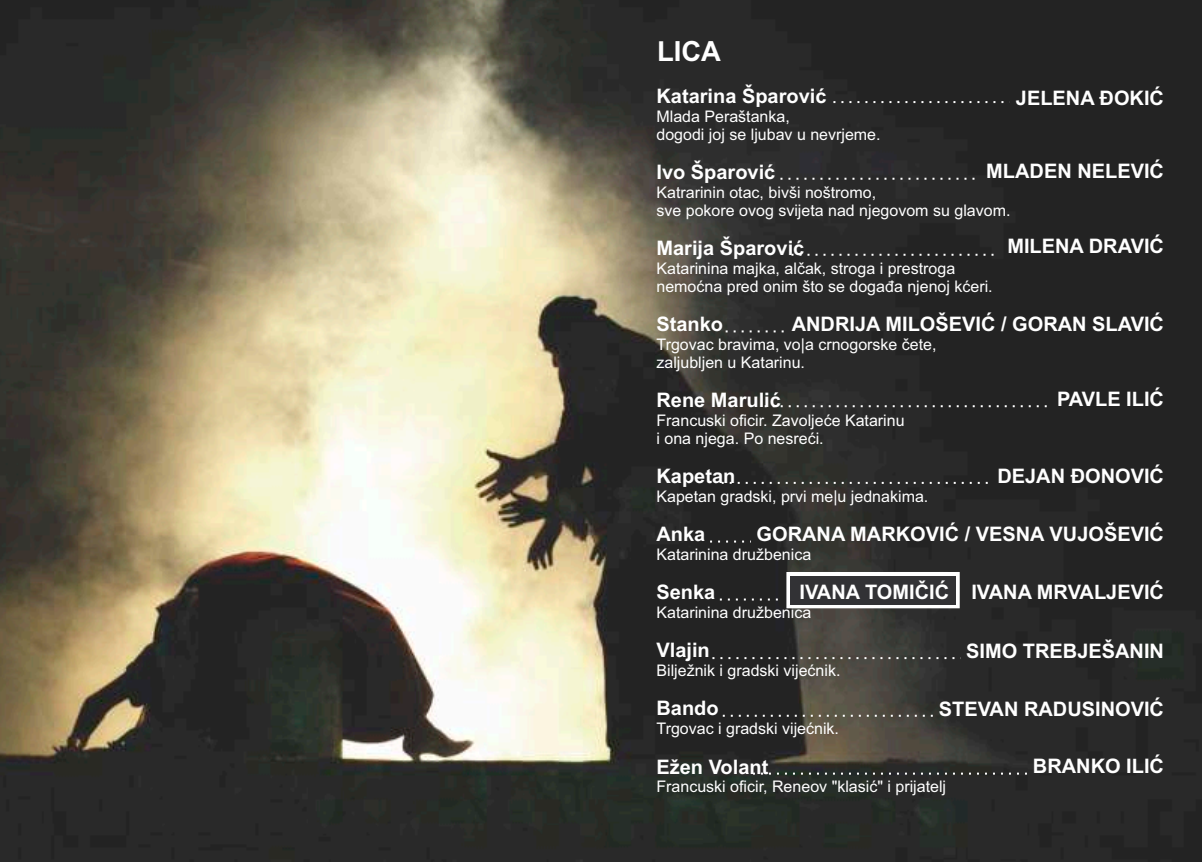
<style>
.page{position:relative;width:1202px;height:862px;background:#fff}
.page>*{position:absolute;margin:0;border:0;box-sizing:border-box;transform-origin:0 0}
.t1{font:700 27.8px "Arial";color:#fff}
.t2{font:700 20px "Arial";color:#fff}
.t3{font:16px/17.8px "Arial";color:#fff}
</style>
<div class="page">
<img style="left:0;top:0;width:1202px;height:862px">
<div style="left:786px;top:572px;width:174px;height:36px;border:8px solid #fff"></div>
<div style="left:790px;top:576px;width:166px;height:28px;background:#323235"></div>
<svg style="left:833px;top:101px;width:176px;height:2px"></svg>
<svg style="left:780px;top:178px;width:199px;height:2px"></svg>
<svg style="left:791px;top:254px;width:208px;height:2px"></svg>
<svg style="left:726px;top:330px;width:60px;height:2px"></svg>
<svg style="left:765px;top:405px;width:287px;height:2px"></svg>
<svg style="left:722px;top:482px;width:270px;height:2px"></svg>
<svg style="left:710px;top:540px;width:41px;height:2px"></svg>
<svg style="left:720px;top:598px;width:63px;height:2px"></svg>
<svg style="left:712px;top:657px;width:249px;height:2px"></svg>
<svg style="left:723px;top:715px;width:213px;height:2px"></svg>
<svg style="left:753px;top:772px;width:278px;height:2px"></svg>
<h1 class="t1" style="left:657px;top:41px;width:65px">LICA</h1>
<p class="t2" style="left:656px;top:88px;width:172px">Katarina Šparović</p>
<p class="t3" style="left:656px;top:109px;width:226px">Mlada Peraštanka,<br>dogodi joj se ljubav u nevrjeme.</p>
<p class="t2" style="left:656px;top:164px;width:120px">Ivo Šparović</p>
<p class="t3" style="left:656px;top:185px;width:355px">Katrarinin otac, bivši noštromo,<br>sve pokore ovog svijeta nad njegovom su glavom.</p>
<p class="t2" style="left:656px;top:240px;width:149px">Marija Šparović</p>
<p class="t3" style="left:656px;top:261px;width:338px">Katarinina majka, alčak, stroga i prestroga nemoćna pred onim što se događa njenoj kćeri.</p>
<p class="t2" style="left:656px;top:316px;width:68px">Stanko</p>
<p class="t3" style="left:656px;top:337px;width:282px">Trgovac bravima, vo|a crnogorske čete, zaljubljen u Katarinu.</p>
<p class="t2" style="left:656px;top:392px;width:126px">Rene Marulić</p>
<p class="t3" style="left:656px;top:413px;width:250px">Francuski oficir. Zavoljeće Katarinu i ona njega. Po nesreći.</p>
<p class="t2" style="left:656px;top:468px;width:80px">Kapetan</p>
<p class="t3" style="left:656px;top:489px;width:273px">Kapetan gradski, prvi me|u jednakima.</p>
<p class="t2" style="left:656px;top:526px;width:50px">Anka</p>
<p class="t3" style="left:656px;top:547px;width:156px">Katarinina družbenica</p>
<p class="t2" style="left:656px;top:584px;width:60px">Senka</p>
<p class="t3" style="left:656px;top:605px;width:156px">Katarinina družbenica</p>
<p class="t2" style="left:656px;top:643px;width:55px">Vlajin</p>
<p class="t3" style="left:656px;top:663px;width:186px">Bilježnik i gradski vijećnik.</p>
<p class="t2" style="left:656px;top:701px;width:64px">Bando</p>
<p class="t3" style="left:656px;top:721px;width:184px">Trgovac i gradski vijećnik.</p>
<p class="t2" style="left:656px;top:759px;width:113px">Ežen Volant</p>
<p class="t3" style="left:656px;top:779px;width:291px">Francuski oficir, Reneov "klasić" i prijatelj</p>
<p class="t2" style="left:1016px;top:91px;width:150px">JELENA ĐOKIĆ</p>
<p class="t2" style="left:986px;top:163px;width:179px">MLADEN NELEVIĆ</p>
<p class="t2" style="left:1007px;top:238px;width:158px">MILENA DRAVIĆ</p>
<p class="t2" style="left:792px;top:317px;width:374px">ANDRIJA MILOŠEVIĆ / GORAN SLAVIĆ</p>
<p class="t2" style="left:1057px;top:391px;width:109px">PAVLE ILIĆ</p>
<p class="t2" style="left:997px;top:468px;width:168px">DEJAN ĐONOVIĆ</p>
<p class="t2" style="left:756px;top:527px;width:409px">GORANA MARKOVIĆ / VESNA VUJOŠEVIĆ</p>
<p class="t2" style="left:799px;top:585px;width:366px">IVANA TOMIČIĆ IVANA MRVALJEVIĆ</p>
<p class="t2" style="left:966px;top:643px;width:199px">SIMO TREBJEŠANIN</p>
<p class="t2" style="left:939px;top:701px;width:227px">STEVAN RADUSINOVIĆ</p>
<p class="t2" style="left:1033px;top:759px;width:133px">BRANKO ILIĆ</p>
</div>
